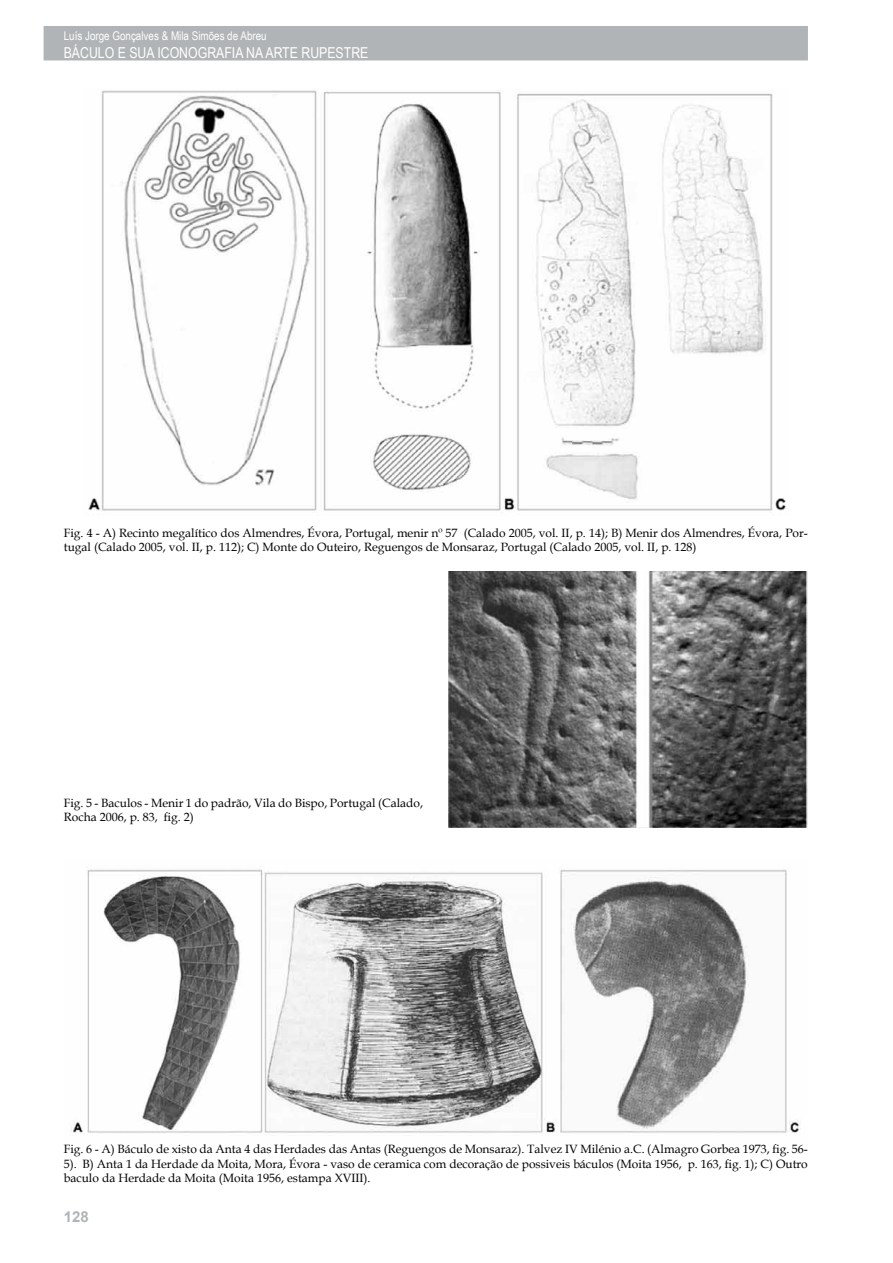
<style>
.page{position:relative;width:893px;height:1263px;background:#fff}
.page>*{position:absolute;margin:0;border:0;box-sizing:border-box;transform-origin:0 0}
.t1{font:15px "Arial Narrow";color:#fff}
.t2{font:700 15px "Arial";color:#b1b4b6}
.t3{font:12px/14.4px "Book Antiqua";color:#000}
.t4{font:12px "Arial Narrow";color:#fff}
</style>
<div class="page">
<div style="left:44px;top:26px;width:764px;height:34px;background:#b1b4b6"></div>
<img style="left:88px;top:90px;width:698px;height:421px">
<img style="left:449px;top:572px;width:359px;height:256px">
<img style="left:71px;top:869px;width:730px;height:264px">
<p class="t4" style="left:64px;top:27px;width:204px">LUÍS JORGE GONÇALVES &amp; MILA SIMÕES DE ABREU</p>
<p class="t1" style="left:64px;top:41px;width:306px">BÁCULO E SUA ICONOG RAFIA NA ARTE RUPESTRE</p>
<p class="t3" style="left:64px;top:525px;width:746px">Fig. 4 - A) Recinto megalítico dos Almendres, Évora, Portugal, menir nº 57 (Calado 2005, vol. II, p. 14); B) Menir dos Almendres, Évora, Por&shy;tugal (Calado 2005, vol. II, p. 112); C) Monte do Outeiro, Reguengos de Monsaraz, Portugal (Calado 2005, vol. II, p. 128)</p>
<p class="t3" style="left:64px;top:795px;width:361px">Fig. 5 - Baculos - Menir 1 do padrão, Vila do Bispo, Portugal (Calado,<br>Rocha 2006, p. 83, fig. 2)</p>
<p class="t3" style="left:64px;top:1142px;width:746px;text-align:justify">Fig. 6 - A) Báculo de xisto da Anta 4 das Herdades das Antas (Reguengos de Monsaraz). Talvez IV Milénio a.C. (Almagro Gorbea 1973, fig. 56- 5). B) Anta 1 da Herdade da Moita, Mora, Évora - vaso de ceramica com decoração de possiveis báculos (Moita 1956, p. 163, fig. 1); C) Outro baculo da Herdade da Moita (Moita 1956, estampa XVIII).</p>
<p class="t2" style="left:64px;top:1207px;width:27px">128</p>
</div>
